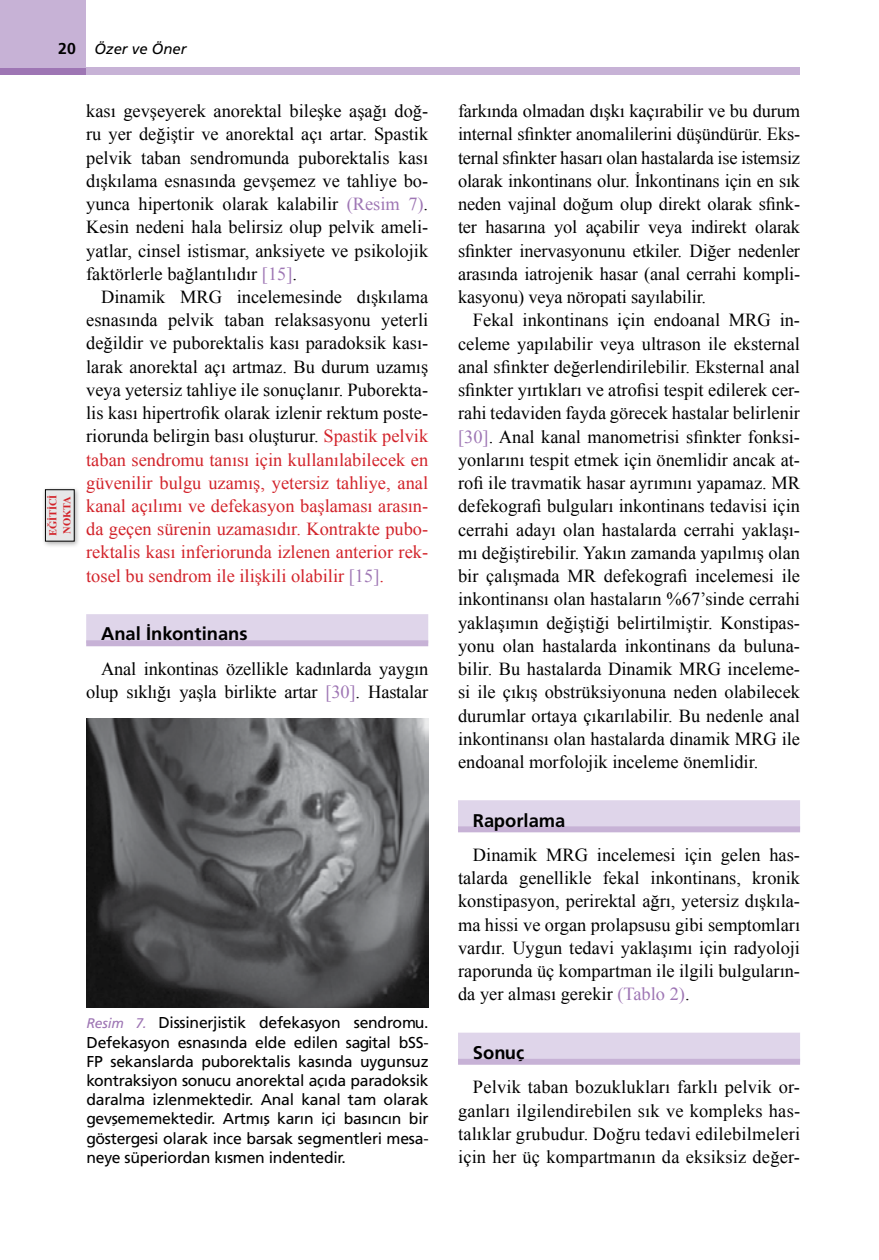
<style>
.page{position:relative;width:879px;height:1260px;background:#fff}
.page>*{position:absolute;margin:0;border:0;box-sizing:border-box;transform-origin:0 0}
.t1{font:18.38px/23.3px "Times New Roman";color:#000;text-align:justify}
.t2{font:18.38px "Frutiger Bold Tr";color:#000}
.t3{font:15.75px/19.2px "Frutiger Normal Tr";letter-spacing:-.015em;color:#000;text-align:justify}
.t4{font:14.88px "Frutiger Italic Tr";color:#000}
.t5{font:700 10.5px/14px "Times New Roman";color:#d2232a}
.s1{font-family:"Frutiger Bold Tr";font-size:15.75px}
.s2{color:#9e76b4}
.s3{color:#d2232a}
.s4{font-family:"Frutiger Italic Tr";font-size:14px;color:#9e76b4}
</style>
<div class="page">
<div style="left:86px;top:614px;width:342px;height:29px;background:#dfd5ea"></div>
<div style="left:86px;top:640px;width:342px;height:6px;background:#c7b2d6"></div>
<div style="left:458px;top:800px;width:341px;height:29px;background:#dfd5ea"></div>
<div style="left:458px;top:826px;width:341px;height:6px;background:#c7b2d6"></div>
<div style="left:458px;top:1033px;width:341px;height:29px;background:#dfd5ea"></div>
<div style="left:458px;top:1059px;width:341px;height:6px;background:#c7b2d6"></div>
<div style="left:0;top:68px;width:86px;height:7px;background:#9e76b4"></div>
<div style="left:86px;top:68px;width:713px;height:7px;background:#c7b2d6"></div>
<div style="left:0;top:0;width:86px;height:68px;background:#c7b2d6"></div>
<img style="left:86px;top:718px;width:342px;height:289px">
<div style="left:42px;top:487px;width:38px;height:61px;background:#000;opacity:.33"></div>
<div style="left:45px;top:490px;width:29px;height:51px;background:#e6e7e8"></div>
<div style="left:45px;top:489px;width:29px;height:52px;border:1px solid #000"></div>
<p class="t4" style="left:58px;top:40px;width:130px"><span class="s1">20</span> Özer ve Öner</p>
<p class="t5" style="left:46px;top:536px;width:44px;rotate:-90deg">EĞİTİCİ<br>NOKTA</p>
<p class="t1" style="left:86px;top:99px;width:343px">kası gevşeyerek anorektal bileşke aşağı doğ&shy;ru yer değiştir ve anorektal açı artar. Spastik pelvik taban sendromunda puborektalis kası dışkılama esnasında gevşemez ve tahliye bo&shy;yunca hipertonik olarak kalabilir <span class="s2">(Resim 7)</span>.<br>Kesin nedeni hala belirsiz olup pelvik ameli&shy;yatlar, cinsel istismar, anksiyete ve psikolojik faktörlerle bağlantılıdır <span class="s2">[15]</span>.</p>
<p class="t1" style="left:86px;top:285px;width:343px;text-indent:15px">Dinamik MRG incelemesinde dışkılama esnasında pelvik taban relaksasyonu yeterli değildir ve puborektalis kası paradoksik kası&shy;larak anorektal açı artmaz. Bu durum uzamış veya yetersiz tahliye ile sonuçlanır. Puborekta&shy;lis kası hipertrofik olarak izlenir rektum poste&shy;riorunda belirgin bası oluşturur. <span class="s3">Spastik pelvik taban sendromu tanısı için kullanılabilecek en güvenilir bulgu uzamış, yetersiz tahliye, anal kanal açılımı ve defekasyon başlaması arasın&shy;da geçen sürenin uzamasıdır. Kontrakte pubo&shy;rektalis kası inferiorunda izlenen anterior rek&shy;tosel bu sendrom ile ilişkili olabilir</span> <span class="s2">[15]</span><span class="s3">.</span></p>
<p class="t2" style="left:101px;top:623px;width:148px">Anal İnkontinans</p>
<p class="t1" style="left:86px;top:657px;width:343px;text-align:right">Anal inkontinas özellikle kadınlarda yaygın olup sıklığı yaşla birlikte artar <span class="s2">[30]</span>. Hastalar</p>
<p class="t3" style="left:86px;top:1013px;width:343px"><span class="s4">Resim 7.</span> Dissinerjistik defekasyon sendromu.<br>Defekasyon esnasında elde edilen sagital bSS-FP sekanslarda puborektalis kasında uygunsuz kontraksiyon sonucu anorektal açıda paradoksik daralma izlenmektedir. Anal kanal tam olarak gevşememektedir. Artmış karın içi basıncın bir göstergesi olarak ince barsak segmentleri mesa&shy;neye süperiordan kısmen indentedir.</p>
<p class="t1" style="left:458px;top:99px;width:343px">farkında olmadan dışkı kaçırabilir ve bu durum internal sfinkter anomalilerini düşündürür. Eks&shy;ternal sfinkter hasarı olan hastalarda ise istemsiz olarak inkontinans olur. İnkontinans için en sık neden vajinal doğum olup direkt olarak sfink&shy;ter hasarına yol açabilir veya indirekt olarak sfinkter inervasyonunu etkiler. Diğer nedenler arasında iatrojenik hasar (anal cerrahi kompli&shy;kasyonu) veya nöropati sayılabilir.</p>
<p class="t1" style="left:458px;top:308px;width:343px;text-indent:15px">Fekal inkontinans için endoanal MRG in&shy;celeme yapılabilir veya ultrason ile eksternal anal sfinkter değerlendirilebilir. Eksternal anal sfinkter yırtıkları ve atrofisi tespit edilerek cer&shy;rahi tedaviden fayda görecek hastalar belirlenir <span class="s2">[30]</span>. Anal kanal manometrisi sfinkter fonksi&shy;yonlarını tespit etmek için önemlidir ancak at&shy;rofi ile travmatik hasar ayrımını yapamaz. MR defekografi bulguları inkontinans tedavisi için cerrahi adayı olan hastalarda cerrahi yaklaşı&shy;mı değiştirebilir. Yakın zamanda yapılmış olan bir çalışmada MR defekografi incelemesi ile inkontinansı olan hastaların %67’sinde cerrahi yaklaşımın değiştiği belirtilmiştir. Konstipas&shy;yonu olan hastalarda inkontinans da buluna&shy;bilir. Bu hastalarda Dinamik MRG inceleme&shy;si ile çıkış obstrüksiyonuna neden olabilecek durumlar ortaya çıkarılabilir. Bu nedenle anal inkontinansı olan hastalarda dinamik MRG ile endoanal morfolojik inceleme önemlidir.</p>
<p class="t2" style="left:472px;top:809px;width:94px">Raporlama</p>
<p class="t1" style="left:458px;top:843px;width:343px;text-indent:15px">Dinamik MRG incelemesi için gelen has&shy;talarda genellikle fekal inkontinans, kronik konstipasyon, perirektal ağrı, yetersiz dışkıla&shy;ma hissi ve organ prolapsusu gibi semptomları vardır. Uygun tedavi yaklaşımı için radyoloji raporunda üç kompartman ile ilgili bulguların&shy;da yer alması gerekir <span class="s2">(Tablo 2)</span>.</p>
<p class="t2" style="left:472px;top:1042px;width:53px">Sonuç</p>
<p class="t1" style="left:458px;top:1075px;width:343px;text-indent:15px">Pelvik taban bozuklukları farklı pelvik or&shy;ganları ilgilendirebilen sık ve kompleks has&shy;talıklar grubudur. Doğru tedavi edilebilmeleri için her üç kompartmanın da eksiksiz değer-</p>
</div>
